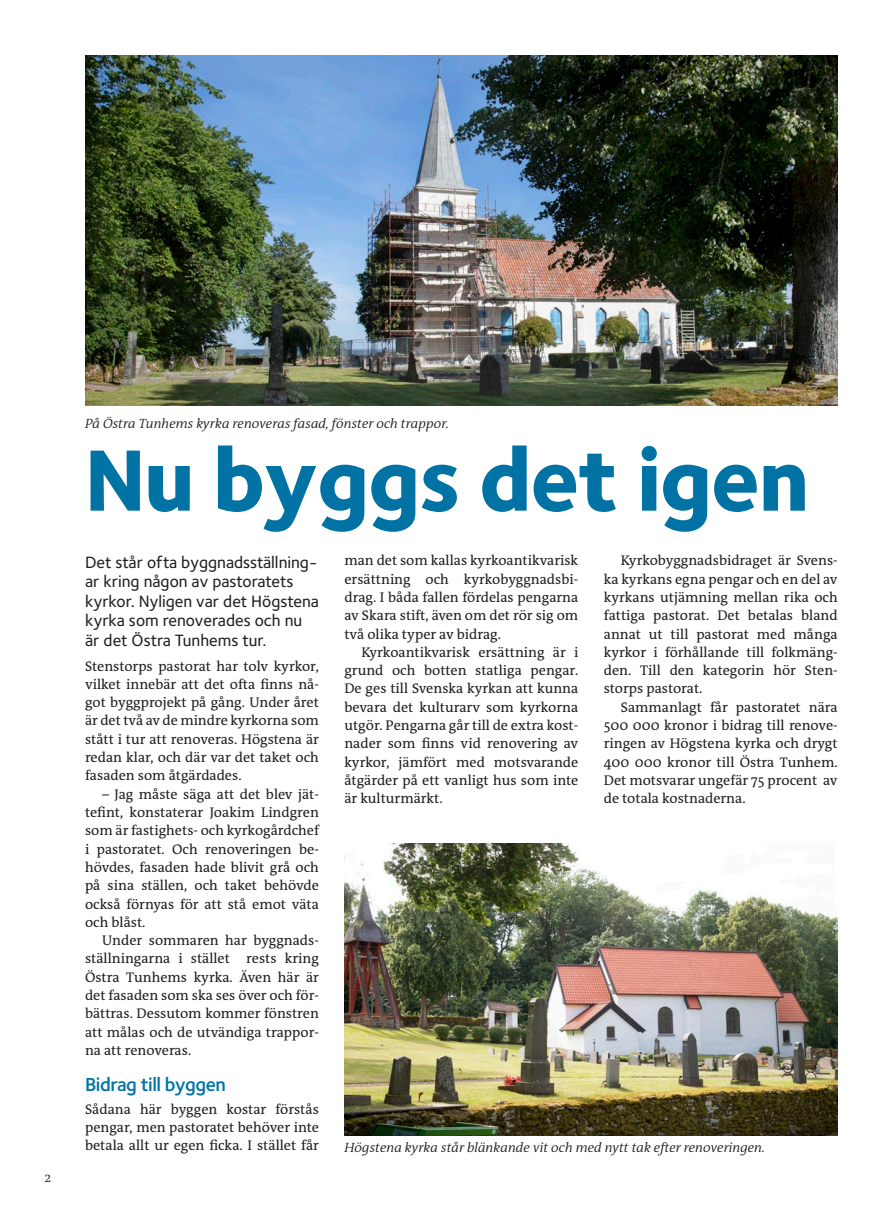
<style>
.page{position:relative;width:893px;height:1212px;background:#fff}
.page>*{position:absolute;margin:0;border:0;box-sizing:border-box;transform-origin:0 0}
.Rubrik_1{font:800 90px "Foundry Sterling OT3";letter-spacing:-.02em;color:#0073a4}
.Mellanrubrik{font:600 19.5px "Foundry Sterling OT3";letter-spacing:-.025em;color:#0073a4}
.Ingress{font:500 16.95px/19.5px "Foundry Sterling";color:#231f20}
.brödtext_stycke_indr{font:14.1px/18.3px "The Antiqua B W5 Plain";color:#231f20;text-align:justify}
.Brödtext{font:14.1px/18.3px "The Antiqua B W5 Plain";color:#231f20;text-align:justify}
.Bildtext{font:italic 300 13.5px "The Antiqua B W4";color:#231f20}
.t1{font:300 13.5px "The Antiqua B W4";color:#231f20}
</style>
<div class="page">
<img style="left:85px;top:55px;width:753px;height:351px">
<img style="left:344px;top:843px;width:494px;height:292px">
<p class="t1" style="left:45px;top:1169px;width:8px">2</p>
<p class="Bildtext" style="left:85px;top:415px;width:366px">På Östra Tunhems kyrka renoveras fasad, fönster och trappor.</p>
<p class="Rubrik_1" style="left:85px;top:405px;width:726px">Nu byggs det igen</p>
<p class="Brödtext" style="left:344px;top:551px;width:235px">man det som kallas kyrkoantikvarisk ersättning och kyrkobyggnadsbi&shy;drag. I båda fallen fördelas pengarna av Skara stift, även om det rör sig om två olika typer av bidrag.</p>
<p class="brödtext_stycke_indr" style="left:344px;top:643px;width:235px;text-indent:17px">Kyrkoantikvarisk ersättning är i grund och botten statliga pengar.<br>De ges till Svenska kyrkan att kunna bevara det kulturarv som kyrkorna utgör. Pengarna går till de extra kost&shy;nader som finns vid renovering av kyrkor, jämfört med motsvarande åtgärder på ett vanligt hus som inte är kulturmärkt.</p>
<p class="brödtext_stycke_indr" style="left:604px;top:551px;width:235px;text-indent:17px">Kyrkobyggnadsbidraget är Svens&shy;ka kyrkans egna pengar och en del av kyrkans utjämning mellan rika och fattiga pastorat. Det betalas bland annat ut till pastorat med många kyrkor i förhållande till folkmäng&shy;den. Till den kategorin hör Sten&shy;storps pastorat.</p>
<p class="brödtext_stycke_indr" style="left:604px;top:698px;width:235px;text-indent:17px">Sammanlagt får pastoratet nära 500 000 kronor i bidrag till renove&shy;ringen av Högstena kyrka och drygt 400 000 kronor till Östra Tunhem.<br>Det motsvarar ungefär 75 procent av de totala kostnaderna.</p>
<p class="Ingress" style="left:85px;top:552px;width:235px">Det står ofta byggnadsställning&shy;ar kring någon av pastoratets kyrkor. Nyligen var det Högstena kyrka som renoverades och nu är det Östra Tunhems tur.</p>
<p class="Brödtext" style="left:85px;top:657px;width:235px">Stenstorps pastorat har tolv kyrkor, vilket innebär att det ofta finns nå&shy;got byggprojekt på gång. Under året är det två av de mindre kyrkorna som stått i tur att renoveras. Högstena är redan klar, och där var det taket och fasaden som åtgärdades.</p>
<p class="brödtext_stycke_indr" style="left:85px;top:785px;width:235px;text-indent:17px">– Jag måste säga att det blev jät&shy;tefint, konstaterar Joakim Lindgren som är fastighets- och kyrkogårdchef i pastoratet. Och renoveringen be&shy;hövdes, fasaden hade blivit grå och på sina ställen, och taket behövde också förnyas för att stå emot väta och blåst.</p>
<p class="brödtext_stycke_indr" style="left:85px;top:931px;width:235px;text-indent:17px">Under sommaren har byggnads&shy;ställningarna i stället rests kring Östra Tunhems kyrka. Även här är det fasaden som ska ses över och för&shy;bättras. Dessutom kommer fönstren att målas och de utvändiga trappor&shy;na att renoveras.</p>
<p class="Mellanrubrik" style="left:85px;top:1069px;width:142px">Bidrag till byggen</p>
<p class="Brödtext" style="left:85px;top:1100px;width:235px">Sådana här byggen kostar förstås pengar, men pastoratet behöver inte betala allt ur egen ficka. I stället får</p>
<p class="Bildtext" style="left:344px;top:1139px;width:422px">Högstena kyrka står blänkande vit och med nytt tak efter renoveringen.</p>
</div>
